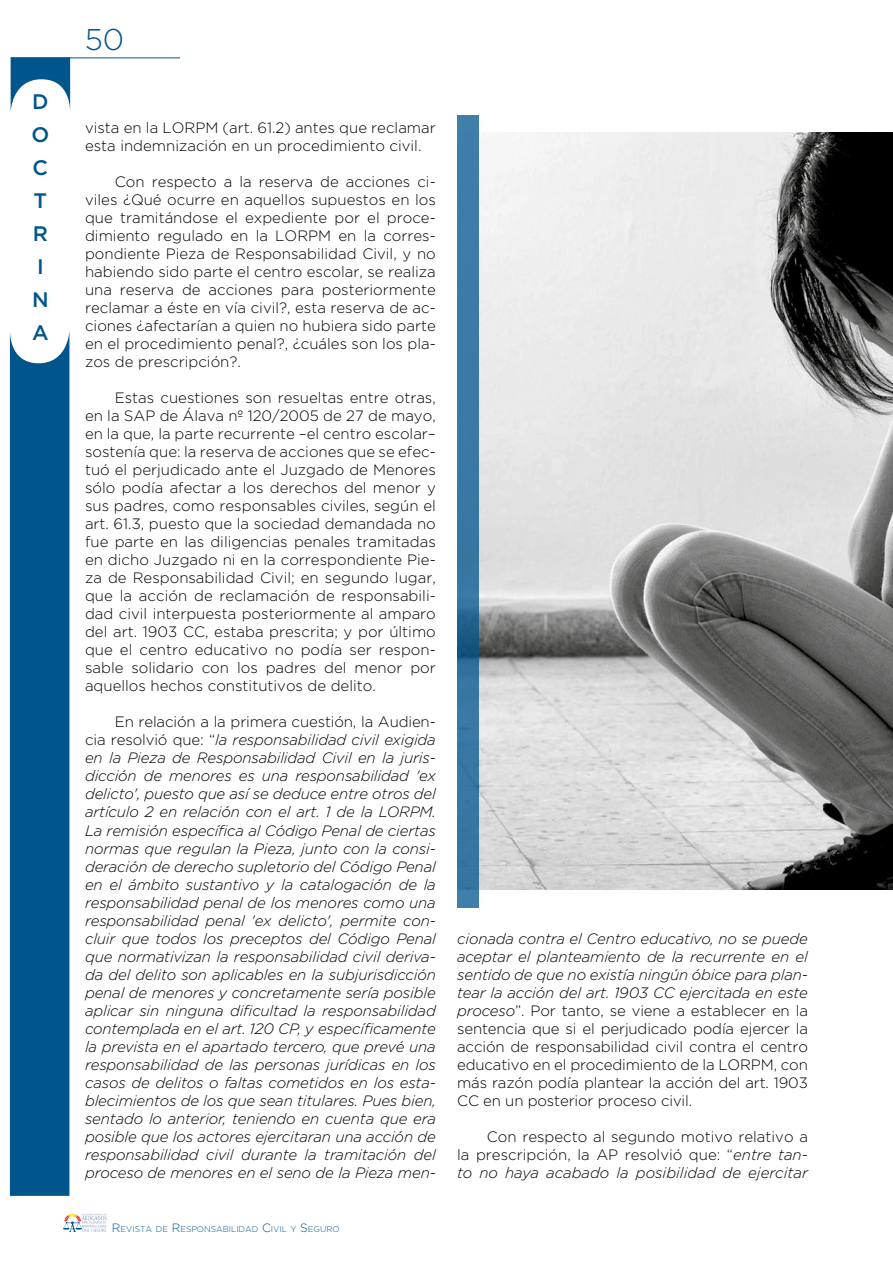
<style>
.page{position:relative;width:893px;height:1263px;background:#fff}
.page>*{position:absolute;margin:0;border:0;box-sizing:border-box;transform-origin:0 0}
.t1{font:300 30px "Gotham";color:#00558d}
.t2{font:500 21px/33px "Gotham";color:#00558d}
.t3{font:300 15px/18px "Gotham";color:#000;text-align:justify}
.t4{font:italic 300 15px/18px "Gotham";letter-spacing:-.01em;color:#000;text-align:justify}
.t5{font:300 8.4px "Gotham";color:#00558d}
.s1{font-style:normal}
.s2{font-size:12px}
.s3{font-style:italic}
</style>
<div class="page">
<hr style="left:11px;top:57px;width:169px;height:1px;background:#00558d">
<svg style="left:11px;top:57px;width:60px;height:53px"></svg>
<svg style="left:9px;top:332px;width:60px;height:864px;background:#3578a4"></svg>
<svg style="left:63px;top:1213px;width:44px;height:19px"></svg>
<img style="left:478px;top:133px;width:415px;height:756px">
<svg style="left:457px;top:115px;width:21px;height:792px;background:#3777a1"></svg>
<h2 class="t2" style="left:31px;top:85px;width:19px">D<br>O<br>C<br>T<br>R<br>I<br>N<br>A</h2>
<h1 class="t1" style="left:85px;top:24px;width:41px">50</h1>
<p class="t3" style="left:85px;top:118px;width:352px">vista en la LORPM (art. 61.2) antes que reclamar esta indemnización en un procedimiento civil.</p>
<p class="t3" style="left:85px;top:172px;width:352px;text-indent:30px">Con respecto a la reserva de acciones ci&shy;viles ¿Qué ocurre en aquellos supuestos en los que tramitándose el expediente por el proce&shy;dimiento regulado en la LORPM en la corres&shy;pondiente Pieza de Responsabilidad Civil, y no habiendo sido parte el centro escolar, se realiza una reserva de acciones para posteriormente reclamar a éste en vía civil?, esta reserva de ac&shy;ciones ¿afectarían a quien no hubiera sido parte en el procedimiento penal?, ¿cuáles son los pla&shy;zos de prescripción?.</p>
<p class="t3" style="left:85px;top:389px;width:352px;text-indent:30px">Estas cuestiones son resueltas entre otras, en la SAP de Álava nº 120/2005 de 27 de mayo, en la que, la parte recurrente –el centro escolar– sostenía que: la reserva de acciones que se efec&shy;tuó el perjudicado ante el Juzgado de Menores sólo podía afectar a los derechos del menor y sus padres, como responsables civiles, según el art. 61.3, puesto que la sociedad demandada no fue parte en las diligencias penales tramitadas en dicho Juzgado ni en la correspondiente Pie&shy;za de Responsabilidad Civil; en segundo lugar, que la acción de reclamación de responsabili&shy;dad civil interpuesta posteriormente al amparo del art. 1903 CC, estaba prescrita; y por último que el centro educativo no podía ser respon&shy;sable solidario con los padres del menor por aquellos hechos constitutivos de delito.</p>
<p class="t4" style="left:85px;top:713px;width:352px;text-indent:30px"><span class="s1">En relación a la primera cuestión, la Audien&shy;cia resolvió que: “</span>la responsabilidad civil exigida en la Pieza de Responsabilidad Civil en la juris&shy;dicción de menores es una responsabilidad 'ex delicto', puesto que así se deduce entre otros del artículo 2 en relación con el art. 1 de la LORPM.<br>La remisión específica al Código Penal de ciertas normas que regulan la Pieza, junto con la consi&shy;deración de derecho supletorio del Código Penal en el ámbito sustantivo y la catalogación de la responsabilidad penal de los menores como una responsabilidad penal 'ex delicto', permite con&shy;cluir que todos los preceptos del Código Penal que normativizan la responsabilidad civil deriva&shy;da del delito son aplicables en la subjurisdicción penal de menores y concretamente sería posible aplicar sin ninguna dificultad la responsabilidad contemplada en el art. 120 CP, y específicamente la prevista en el apartado tercero, que prevé una responsabilidad de las personas jurídicas en los casos de delitos o faltas cometidos en los esta&shy;blecimientos de los que sean titulares. Pues bien, sentado lo anterior, teniendo en cuenta que era posible que los actores ejercitaran una acción de responsabilidad civil durante la tramitación del proceso de menores en el seno de la Pieza men-</p>
<p class="t5" style="left:112px;top:1224px;width:229px"><span class="s2">R</span>EVISTA DE <span class="s2">R</span>ESPONSABILIDAD <span class="s2">C</span>IVIL Y <span class="s2">S</span> EGURO</p>
<p class="t3" style="left:457px;top:929px;width:352px"><span class="s3">cionada contra el Centro educativo, no se puede aceptar el planteamiento de la recurrente en el sentido de que no existía ningún óbice para plan&shy;tear la acción del art. 1903 CC ejercitada en este proceso</span>”. Por tanto, se viene a establecer en la sentencia que si el perjudicado podía ejercer la acción de responsabilidad civil contra el centro educativo en el procedimiento de la LORPM, con más razón podía plantear la acción del art. 1903<br>CC en un posterior proceso civil.</p>
<p class="t3" style="left:457px;top:1127px;width:352px;text-indent:30px">Con respecto al segundo motivo relativo a la prescripción, la AP resolvió que: “<span class="s3">entre tan&shy;to no haya acabado la posibilidad de ejercitar</span></p>
</div>
